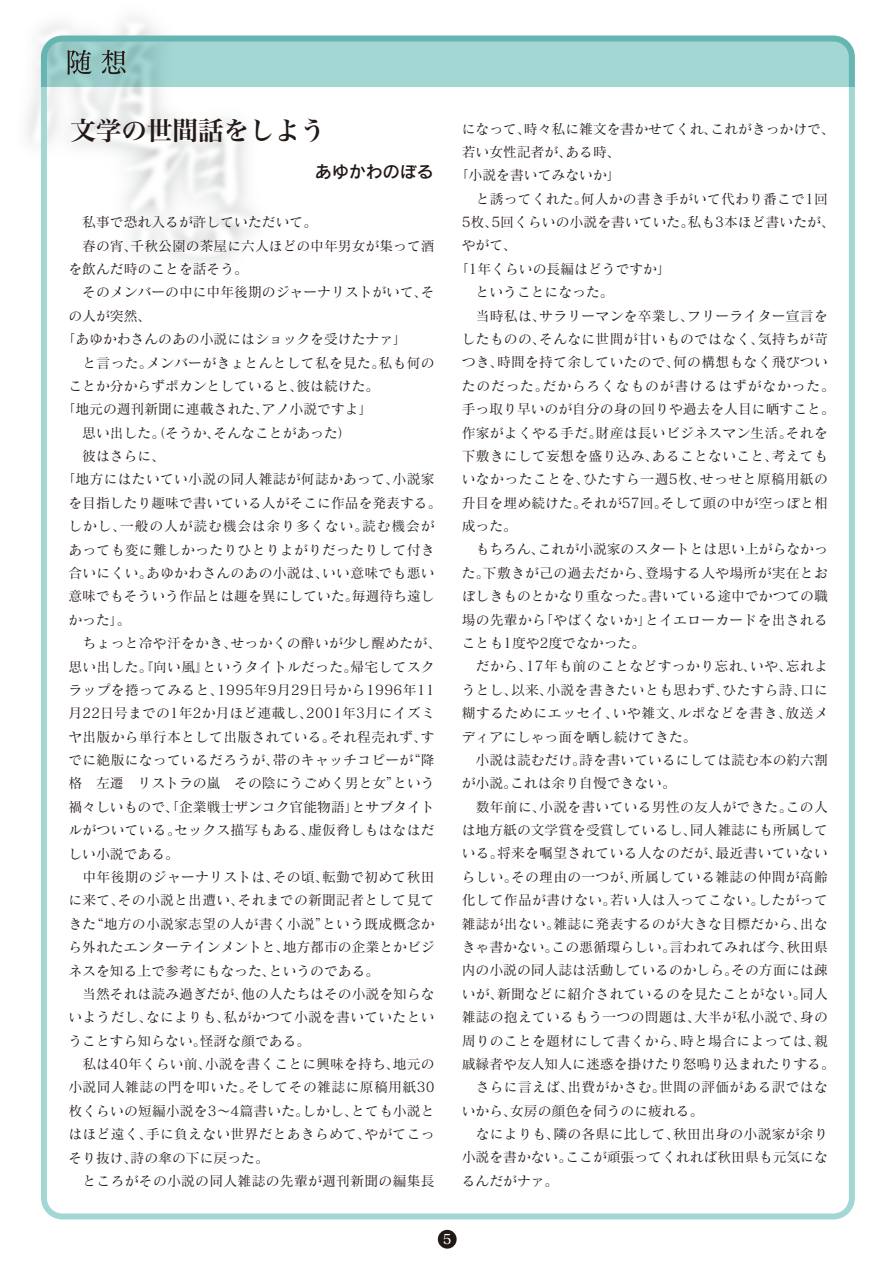
<style>
.page{position:relative;width:893px;height:1263px;background:#fff}
.page>*{position:absolute;margin:0;border:0;box-sizing:border-box;transform-origin:0 0}
.t1{font:25.5px "Hira Min Pro N W6";color:#221815}
.t2{font:16.95px "Rodin CID DB";color:#221815}
.t3{font:13.8px "Matisse CID M";letter-spacing:.02em;color:#221815}
.t4{font:13.8px "Matisse CID M";color:#221815}
.t5{font:13.8px "Matisse CID M";letter-spacing:.06em;color:#221815}
.t6{font:13.8px "Matisse CID M";letter-spacing:.04em;color:#221815}
.t7{font:13.5px "Matisse CID DB";color:#fff}
</style>
<div class="page">
<div style="left:438px;top:1230px;width:19px;height:18px;background:#221815;border-radius:50%"></div>
<div style="left:41px;top:36px;width:814px;height:1183px;border:6px solid #a2d7d4;border-radius:19px"></div>
<svg style="left:41px;top:36px;width:814px;height:50px;background:#98cfcc"></svg>
<h1 class="t1" style="left:71px;top:108px;width:257px">文学の世間話をしよう</h1>
<p class="t2" style="left:315px;top:160px;width:121px">あゆかわのぼる</p>
<p class="t4" style="left:68px;top:214px;width:250px">　私事で恐れ入るが許していただいて。</p>
<p class="t4" style="left:68px;top:237px;width:368px">　春の宵、千秋公園の茶屋に六人ほどの中年男女が集って酒</p>
<p class="t4" style="left:68px;top:261px;width:181px">を飲んだ時のことを話そう。</p>
<p class="t4" style="left:68px;top:284px;width:368px">　そのメンバーの中に中年後期のジャーナリストがいて、そ</p>
<p class="t3" style="left:68px;top:307px;width:84px">の人が突然、</p>
<p class="t4" style="left:62px;top:331px;width:347px">「あゆかわさんのあの小説にはショックを受けたナァ」</p>
<p class="t3" style="left:68px;top:354px;width:368px">　と言った。メンバーがきょとんとして私を見た。私も何の</p>
<p class="t4" style="left:68px;top:378px;width:312px">ことか分からずポカンとしていると、彼は続けた。</p>
<p class="t4" style="left:62px;top:401px;width:312px">「地元の週刊新聞に連載された、アノ小説ですよ」</p>
<p class="t4" style="left:68px;top:424px;width:285px">　思い出した。（そうか、そんなことがあった）</p>
<p class="t3" style="left:68px;top:448px;width:98px">　彼はさらに、</p>
<p class="t3" style="left:62px;top:471px;width:375px">「地方にはたいてい小説の同人雑誌が何誌かあって、小説家</p>
<p class="t4" style="left:68px;top:494px;width:375px">を目指したり趣味で書いている人がそこに作品を発表する。</p>
<p class="t5" style="left:68px;top:518px;width:368px">しかし、一般の人が読む機会は余り多くない。読む機会が</p>
<p class="t3" style="left:68px;top:541px;width:368px">あっても変に難しかったりひとりよがりだったりして付き</p>
<p class="t3" style="left:68px;top:565px;width:368px">合いにくい。あゆかわさんのあの小説は、いい意味でも悪い</p>
<p class="t4" style="left:68px;top:588px;width:368px">意味でもそういう作品とは趣を異にしていた。毎週待ち遠し</p>
<p class="t3" style="left:68px;top:611px;width:64px">かった」。</p>
<p class="t3" style="left:68px;top:635px;width:375px">　ちょっと冷や汗をかき、せっかくの酔いが少し醒めたが、</p>
<p class="t3" style="left:68px;top:658px;width:368px">思い出した。『向い風』というタイトルだった。帰宅してスク</p>
<p class="t3" style="left:68px;top:682px;width:368px">ラップを捲ってみると、1995年9月29日号から1996年11</p>
<p class="t3" style="left:68px;top:705px;width:368px">月22日号までの1年2か月ほど連載し、2001年3月にイズミ</p>
<p class="t3" style="left:68px;top:728px;width:368px">ヤ出版から単行本として出版されている。それ程売れず、す</p>
<p class="t3" style="left:68px;top:752px;width:368px">でに絶版になっているだろうが、帯のキャッチコピーが“降</p>
<p class="t4" style="left:68px;top:775px;width:368px">格　左遷　リストラの嵐　その陰にうごめく男と女”という</p>
<p class="t4" style="left:68px;top:798px;width:368px">禍々しいもので、「企業戦士ザンコク官能物語」とサブタイト</p>
<p class="t3" style="left:68px;top:822px;width:368px">ルがついている。セックス描写もある、虚仮脅しもはなはだ</p>
<p class="t4" style="left:68px;top:845px;width:112px">しい小説である。</p>
<p class="t3" style="left:68px;top:869px;width:368px">　中年後期のジャーナリストは、その頃、転勤で初めて秋田</p>
<p class="t3" style="left:68px;top:892px;width:368px">に来て、その小説と出遭い、それまでの新聞記者として見て</p>
<p class="t3" style="left:68px;top:915px;width:368px">きた“地方の小説家志望の人が書く小説”という既成概念か</p>
<p class="t4" style="left:68px;top:939px;width:368px">ら外れたエンターテインメントと、地方都市の企業とかビジ</p>
<p class="t4" style="left:68px;top:962px;width:312px">ネスを知る上で参考にもなった、というのである。</p>
<p class="t4" style="left:68px;top:985px;width:368px">　当然それは読み過ぎだが、他の人たちはその小説を知らな</p>
<p class="t3" style="left:68px;top:1009px;width:368px">いようだし、なによりも、私がかつて小説を書いていたとい</p>
<p class="t4" style="left:68px;top:1032px;width:243px">うことすら知らない。怪訝な顔である。</p>
<p class="t3" style="left:68px;top:1056px;width:368px">　私は40年くらい前、小説を書くことに興味を持ち、地元の</p>
<p class="t3" style="left:68px;top:1079px;width:368px">小説同人雑誌の門を叩いた。そしてその雑誌に原稿用紙30</p>
<p class="t3" style="left:68px;top:1102px;width:368px">枚くらいの短編小説を3～4篇書いた。しかし、とても小説と</p>
<p class="t3" style="left:68px;top:1126px;width:368px">はほど遠く、手に負えない世界だとあきらめて、やがてこっ</p>
<p class="t4" style="left:68px;top:1149px;width:202px">そり抜け、詩の傘の下に戻った。</p>
<p class="t3" style="left:68px;top:1173px;width:368px">　ところがその小説の同人雑誌の先輩が週刊新聞の編集長</p>
<p class="t4" style="left:462px;top:120px;width:375px">になって、時々私に雑文を書かせてくれ、これがきっかけで、</p>
<p class="t4" style="left:462px;top:144px;width:160px">若い女性記者が、ある時、</p>
<p class="t4" style="left:455px;top:167px;width:167px">「小説を書いてみないか」</p>
<p class="t3" style="left:462px;top:190px;width:368px">　と誘ってくれた。何人かの書き手がいて代わり番こで1回</p>
<p class="t3" style="left:462px;top:214px;width:375px">5枚、5回くらいの小説を書いていた。私も3本ほど書いたが、</p>
<p class="t3" style="left:462px;top:237px;width:57px">やがて、</p>
<p class="t4" style="left:455px;top:260px;width:218px">「1年くらいの長編はどうですか」</p>
<p class="t4" style="left:462px;top:284px;width:154px">　ということになった。</p>
<p class="t3" style="left:462px;top:307px;width:368px">　当時私は、サラリーマンを卒業し、フリーライター宣言を</p>
<p class="t3" style="left:462px;top:331px;width:368px">したものの、そんなに世間が甘いものではなく、気持ちが苛</p>
<p class="t3" style="left:462px;top:354px;width:368px">つき、時間を持て余していたので、何の構想もなく飛びつい</p>
<p class="t5" style="left:462px;top:377px;width:375px">たのだった。だからろくなものが書けるはずがなかった。</p>
<p class="t4" style="left:462px;top:401px;width:375px">手っ取り早いのが自分の身の回りや過去を人目に晒すこと。</p>
<p class="t3" style="left:462px;top:424px;width:368px">作家がよくやる手だ。財産は長いビジネスマン生活。それを</p>
<p class="t3" style="left:462px;top:448px;width:368px">下敷きにして妄想を盛り込み、あることないこと、考えても</p>
<p class="t3" style="left:462px;top:471px;width:368px">いなかったことを、ひたすら一週5枚、せっせと原稿用紙の</p>
<p class="t3" style="left:462px;top:494px;width:368px">升目を埋め続けた。それが57回。そして頭の中が空っぽと相</p>
<p class="t3" style="left:462px;top:518px;width:57px">成った。</p>
<p class="t4" style="left:462px;top:541px;width:368px">　もちろん、これが小説家のスタートとは思い上がらなかっ</p>
<p class="t3" style="left:462px;top:564px;width:368px">た。下敷きが己の過去だから、登場する人や場所が実在とお</p>
<p class="t4" style="left:462px;top:588px;width:368px">ぼしきものとかなり重なった。書いている途中でかつての職</p>
<p class="t3" style="left:462px;top:611px;width:368px">場の先輩から「やばくないか」とイエローカードを出される</p>
<p class="t4" style="left:462px;top:635px;width:185px">ことも1度や2度でなかった。</p>
<p class="t3" style="left:462px;top:658px;width:368px">　だから、17年も前のことなどすっかり忘れ、いや、忘れよ</p>
<p class="t3" style="left:462px;top:681px;width:368px">うとし、以来、小説を書きたいとも思わず、ひたすら詩、口に</p>
<p class="t6" style="left:462px;top:705px;width:368px">糊するためにエッセイ、いや雑文、ルポなどを書き、放送メ</p>
<p class="t4" style="left:462px;top:728px;width:236px">ディアにしゃっ面を晒し続けてきた。</p>
<p class="t4" style="left:462px;top:751px;width:368px">　小説は読むだけ。詩を書いているにしては読む本の約六割</p>
<p class="t4" style="left:462px;top:775px;width:216px">が小説。これは余り自慢できない。</p>
<p class="t3" style="left:462px;top:798px;width:368px">　数年前に、小説を書いている男性の友人ができた。この人</p>
<p class="t4" style="left:462px;top:822px;width:368px">は地方紙の文学賞を受賞しているし、同人雑誌にも所属して</p>
<p class="t3" style="left:462px;top:845px;width:368px">いる。将来を嘱望されている人なのだが、最近書いていない</p>
<p class="t3" style="left:462px;top:868px;width:368px">らしい。その理由の一つが、所属している雑誌の仲間が高齢</p>
<p class="t3" style="left:462px;top:892px;width:368px">化して作品が書けない。若い人は入ってこない。したがって</p>
<p class="t3" style="left:462px;top:915px;width:368px">雑誌が出ない。雑誌に発表するのが大きな目標だから、出な</p>
<p class="t4" style="left:462px;top:939px;width:368px">きゃ書かない。この悪循環らしい。言われてみれば今、秋田県</p>
<p class="t4" style="left:462px;top:962px;width:368px">内の小説の同人誌は活動しているのかしら。その方面には疎</p>
<p class="t3" style="left:462px;top:985px;width:368px">いが、新聞などに紹介されているのを見たことがない。同人</p>
<p class="t3" style="left:462px;top:1009px;width:368px">雑誌の抱えているもう一つの問題は、大半が私小説で、身の</p>
<p class="t3" style="left:462px;top:1032px;width:368px">周りのことを題材にして書くから、時と場合によっては、親</p>
<p class="t4" style="left:462px;top:1055px;width:375px">戚縁者や友人知人に迷惑を掛けたり怒鳴り込まれたりする。</p>
<p class="t3" style="left:462px;top:1079px;width:368px">　さらに言えば、出費がかさむ。世間の評価がある訳ではな</p>
<p class="t4" style="left:462px;top:1102px;width:243px">いから、女房の顔色を伺うのに疲れる。</p>
<p class="t3" style="left:462px;top:1126px;width:368px">　なによりも、隣の各県に比して、秋田出身の小説家が余り</p>
<p class="t4" style="left:462px;top:1149px;width:368px">小説を書かない。ここが頑張ってくれれば秋田県も元気にな</p>
<p class="t3" style="left:462px;top:1172px;width:98px">るんだがナァ。</p>
<p class="t7" style="left:443px;top:1231px;width:10px">5</p>
</div>
